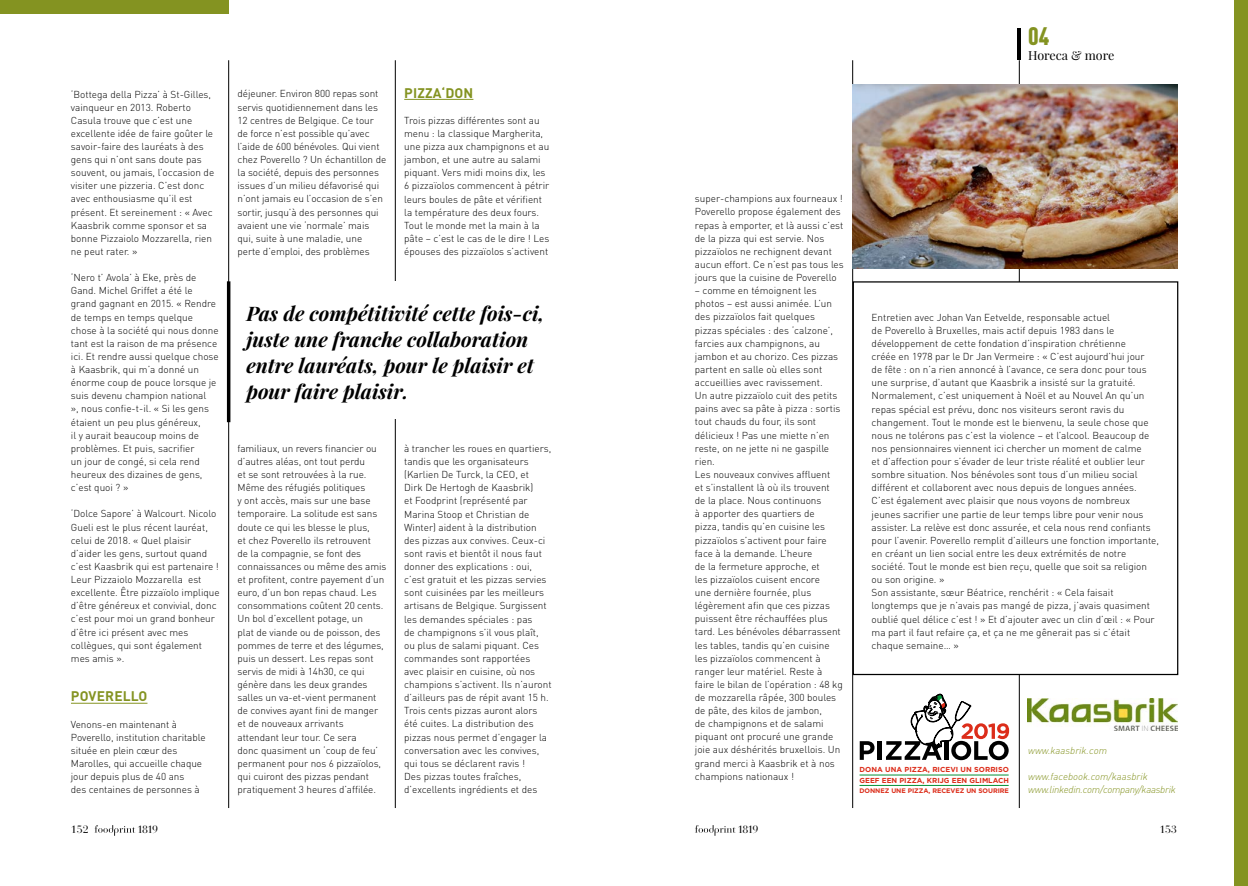
<style>
.page{position:relative;width:1248px;height:886px;background:#fff}
.page>*{position:absolute;margin:0;border:0;box-sizing:border-box;transform-origin:0 0}
.t1{font:900 condensed 25px "DIN Pro";color:#849321}
.t2{font:italic 700 20px/26.2px "Playfair Display";color:#000}
.t3{font:700 13.75px "DIN Pro";letter-spacing:.01em;color:#849321}
.t4{font:12.5px "Playfair Display";color:#000}
.t5{font:10.62px "Bauer Bodoni Std";letter-spacing:-.09em;color:#000}
.t6{font:300 10px/13.1px "DIN Pro";color:#000}
.t7{font:italic 300 10px/13.1px "DIN Pro";letter-spacing:-.01em;color:#849321}
.t8{font:700 7.25px/10.4px "Gotham";color:#dc2d1a}
.t9{font:700 6.62px "Gotham";letter-spacing:-.005em;color:#dc2d1a}
</style>
<div class="page">
<hr style="left:228px;top:60px;width:1px;height:748px;background:#000">
<hr style="left:395px;top:60px;width:1px;height:748px;background:#000">
<hr style="left:1018px;top:60px;width:1px;height:748px;background:#000">
<hr style="left:852px;top:60px;width:1px;height:748px;background:#000">
<img style="left:1027px;top:698px;width:149px;height:33px">
<svg style="left:859px;top:741px;width:15px;height:19px"></svg>
<hr style="left:877px;top:741px;width:4px;height:19px;background:#000">
<svg style="left:886px;top:693px;width:123px;height:67px"></svg>
<hr style="left:859px;top:775px;width:149px;height:1px;background:#059038">
<hr style="left:859px;top:785px;width:149px;height:1px;background:#059038">
<hr style="left:71px;top:703px;width:76px;height:1px;background:#849321">
<hr style="left:404px;top:99px;width:69px;height:1px;background:#849321">
<div style="left:853px;top:282px;width:324px;height:392px;background:#fff"></div>
<div style="left:852px;top:281px;width:326px;height:394px;border:1px solid #000"></div>
<img style="left:852px;top:84px;width:324px;height:184px">
<hr style="left:227px;top:281px;width:3px;height:141px;background:#000">
<svg style="left:94px;top:825px;width:41px;height:11px"></svg>
<svg style="left:695px;top:825px;width:40px;height:11px"></svg>
<div style="left:0;top:0;width:229px;height:14px;background:#849321"></div>
<div style="left:1233px;top:0;width:14px;height:886px;background:#849321"></div>
<hr style="left:1017px;top:28px;width:3px;height:32px;background:#000">
<p class="t6" style="left:71px;top:87px;width:145px">‘Bottega della Pizza’ à St-Gilles, vainqueur en 2013. Roberto<br>Casula trouve que c’est une excellente idée de faire goûter le savoir-faire des lauréats à des gens qui n’ont sans doute pas souvent, ou jamais, l’occasion de visiter une pizzeria. C’est donc avec enthousiasme qu’il est présent. Et sereinement : « Avec<br>Kaasbrik comme sponsor et sa bonne Pizzaiolo Mozzarella, rien ne peut rater. »</p>
<p class="t6" style="left:71px;top:271px;width:149px">‘Nero t’ Avola’ à Eke, près de<br>Gand. Michel Griffet a été le grand gagnant en 2015. « Rendre de temps en temps quelque chose à la société qui nous donne tant est la raison de ma présence ici. Et rendre aussi quelque chose à Kaasbrik, qui m’a donné un énorme coup de pouce lorsque je suis devenu champion national<br>», nous confie-t-il. « Si les gens étaient un peu plus généreux,<br>il y aurait beaucoup moins de problèmes. Et puis, sacrifier<br>un jour de congé, si cela rend heureux des dizaines de gens, c’est quoi ? »</p>
<p class="t6" style="left:71px;top:507px;width:150px">‘Dolce Sapore’ à Walcourt. Nicolo<br>Gueli est le plus récent lauréat, celui de 2018. « Quel plaisir d’aider les gens, surtout quand c’est Kaasbrik qui est partenaire !<br>Leur Pizzaiolo Mozzarella est excellente. Être pizzaïolo implique d’être généreux et convivial, donc c’est pour moi un grand bonheur d’être ici présent avec mes collègues, qui sont également mes amis ».</p>
<h3 class="t3" style="left:71px;top:687px;width:78px">POVERELLO</h3>
<p class="t6" style="left:71px;top:717px;width:136px">Venons-en maintenant à<br>Poverello, institution charitable située en plein cœur des<br>Marolles, qui accueille chaque jour depuis plus de 40 ans<br>des centaines de personnes à</p>
<p class="t6" style="left:237px;top:87px;width:150px">déjeuner. Environ 800 repas sont servis quotidiennement dans les<br>12 centres de Belgique. Ce tour de force n’est possible qu’avec l’aide de 600 bénévoles. Qui vient chez Poverello ? Un échantillon de la société, depuis des personnes issues d’un milieu défavorisé qui n’ont jamais eu l’occasion de s’en sortir, jusqu’à des personnes qui avaient une vie ‘normale’ mais qui, suite à une maladie, une perte d’emploi, des problèmes</p>
<h3 class="t3" style="left:404px;top:83px;width:71px">PIZZA‘DON</h3>
<p class="t6" style="left:404px;top:113px;width:147px">Trois pizzas différentes sont au menu : la classique Margherita, une pizza aux champignons et au jambon, et une autre au salami piquant. Vers midi moins dix, les<br>6 pizzaïolos commencent à pétrir leurs boules de pâte et vérifient la température des deux fours.<br>Tout le monde met la main à la pâte – c’est le cas de le dire ! Les épouses des pizzaïolos s’activent</p>
<h2 class="t2" style="left:246px;top:299px;width:299px">Pas de compétitivité cette fois-ci, juste une franche collaboration entre lauréats, pour le plaisir et pour faire plaisir.</h2>
<p class="t6" style="left:237px;top:441px;width:150px">familiaux, un revers financier ou d’autres aléas, ont tout perdu<br>et se sont retrouvées à la rue.<br>Même des réfugiés politiques<br>y ont accès, mais sur une base temporaire. La solitude est sans doute ce qui les blesse le plus,<br>et chez Poverello ils retrouvent<br>de la compagnie, se font des connaissances ou même des amis et profitent, contre payement d’un euro, d’un bon repas chaud. Les consommations coûtent 20 cents.<br>Un bol d’excellent potage, un<br>plat de viande ou de poisson, des pommes de terre et des légumes, puis un dessert. Les repas sont servis de midi à 14h30, ce qui génère dans les deux grandes salles un va-et-vient permanent de convives ayant fini de manger et de nouveaux arrivants attendant leur tour. Ce sera<br>donc quasiment un ‘coup de feu’ permanent pour nos 6 pizzaïolos, qui cuiront des pizzas pendant pratiquement 3 heures d’affilée.</p>
<p class="t6" style="left:404px;top:441px;width:149px">à trancher les roues en quartiers, tandis que les organisateurs (Karlien De Turck, la CEO, et<br>Dirk De Hertogh de Kaasbrik)<br>et Foodprint (représenté par<br>Marina Stoop et Christian de<br>Winter) aident à la distribution des pizzas aux convives. Ceux-ci sont ravis et bientôt il nous faut donner des explications : oui, c’est gratuit et les pizzas servies sont cuisinées par les meilleurs artisans de Belgique. Surgissent les demandes spéciales : pas<br>de champignons s’il vous plaît, ou plus de salami piquant. Ces commandes sont rapportées avec plaisir en cuisine, où nos champions s’activent. Ils n’auront d’ailleurs pas de répit avant 15 h.<br>Trois cents pizzas auront alors été cuites. La distribution des pizzas nous permet d’engager la conversation avec les convives, qui tous se déclarent ravis !<br>Des pizzas toutes fraîches, d’excellents ingrédients et des</p>
<h1 class="t1" style="left:1028px;top:21px;width:23px">04</h1>
<p class="t4" style="left:1028px;top:48px;width:88px">Horeca &amp; more</p>
<p class="t6" style="left:694px;top:192px;width:150px">super-champions aux fourneaux !<br>Poverello propose également des repas à emporter, et là aussi c’est de la pizza qui est servie. Nos pizzaïolos ne rechignent devant aucun effort. Ce n’est pas tous les jours que la cuisine de Poverello</p>
<p class="t6" style="left:694px;top:284px;width:149px">– comme en témoignent les photos – est aussi animée. L’un des pizzaïolos fait quelques pizzas spéciales : des ‘calzone’, farcies aux champignons, au jambon et au chorizo. Ces pizzas partent en salle où elles sont accueillies avec ravissement.<br>Un autre pizzaïolo cuit des petits pains avec sa pâte à pizza : sortis tout chauds du four, ils sont délicieux ! Pas une miette n’en reste, on ne jette ni ne gaspille rien.<br>Les nouveaux convives affluent<br>et s’installent là où ils trouvent de la place. Nous continuons<br>à apporter des quartiers de<br>pizza, tandis qu’en cuisine les pizzaïolos s’activent pour faire face à la demande. L’heure<br>de la fermeture approche, et<br>les pizzaïolos cuisent encore<br>une dernière fournée, plus légèrement afin que ces pizzas puissent être réchauffées plus tard. Les bénévoles débarrassent les tables, tandis qu’en cuisine les pizzaïolos commencent à ranger leur matériel. Reste à faire le bilan de l’opération : 48 kg de mozzarella râpée, 300 boules de pâte, des kilos de jambon,<br>de champignons et de salami piquant ont procuré une grande joie aux déshérités bruxellois. Un grand merci à Kaasbrik et à nos champions nationaux !</p>
<p class="t6" style="left:871px;top:310px;width:289px">Entretien avec Johan Van Eetvelde, responsable actuel<br>de Poverello à Bruxelles, mais actif depuis 1983 dans le développement de cette fondation d’inspiration chrétienne<br>créée en 1978 par le Dr Jan Vermeire : « C’est aujourd’hui jour<br>de fête : on n’a rien annoncé à l’avance, ce sera donc pour tous une surprise, d’autant que Kaasbrik a insisté sur la gratuité.<br>Normalement, c’est uniquement à Noël et au Nouvel An qu’un repas spécial est prévu, donc nos visiteurs seront ravis du changement. Tout le monde est le bienvenu, la seule chose que nous ne tolérons pas c’est la violence – et l’alcool. Beaucoup de nos pensionnaires viennent ici chercher un moment de calme<br>et d’affection pour s’évader de leur triste réalité et oublier leur sombre situation. Nos bénévoles sont tous d’un milieu social différent et collaborent avec nous depuis de longues années.<br>C’est également avec plaisir que nous voyons de nombreux jeunes sacrifier une partie de leur temps libre pour venir nous assister. La relève est donc assurée, et cela nous rend confiants pour l’avenir. Poverello remplit d’ailleurs une fonction importante, en créant un lien social entre les deux extrémités de notre société. Tout le monde est bien reçu, quelle que soit sa religion ou son origine. »<br>Son assistante, sœur Béatrice, renchérit : « Cela faisait longtemps que je n’avais pas mangé de pizza, j’avais quasiment oublié quel délice c’est ! » Et d’ajouter avec un clin d’œil : « Pour ma part il faut refaire ça, et ça ne me gênerait pas si c’était chaque semaine… »</p>
<p class="t8" style="left:859px;top:764px;width:151px">DONA UNA PIZZA, RICEVI UN SORRISO<br>GEEF EEN PIZZA, KRIJG EEN GLIMLACH</p>
<p class="t9" style="left:859px;top:786px;width:151px">DONNEZ UNE PIZZA, RECEVEZ UN SOURIRE</p>
<p class="t7" style="left:1028px;top:743px;width:80px">www.kaasbrik.com</p>
<p class="t7" style="left:1028px;top:770px;width:149px">www.facebook.com/kaasbrik www.linkedin.com/company/kaasbrik</p>
<p class="t5" style="left:71px;top:823px;width:19px">152</p>
<p class="t5" style="left:137px;top:823px;width:22px">1819</p>
<p class="t5" style="left:737px;top:823px;width:22px">1819</p>
<p class="t5" style="left:1159px;top:823px;width:19px">153</p>
</div>
